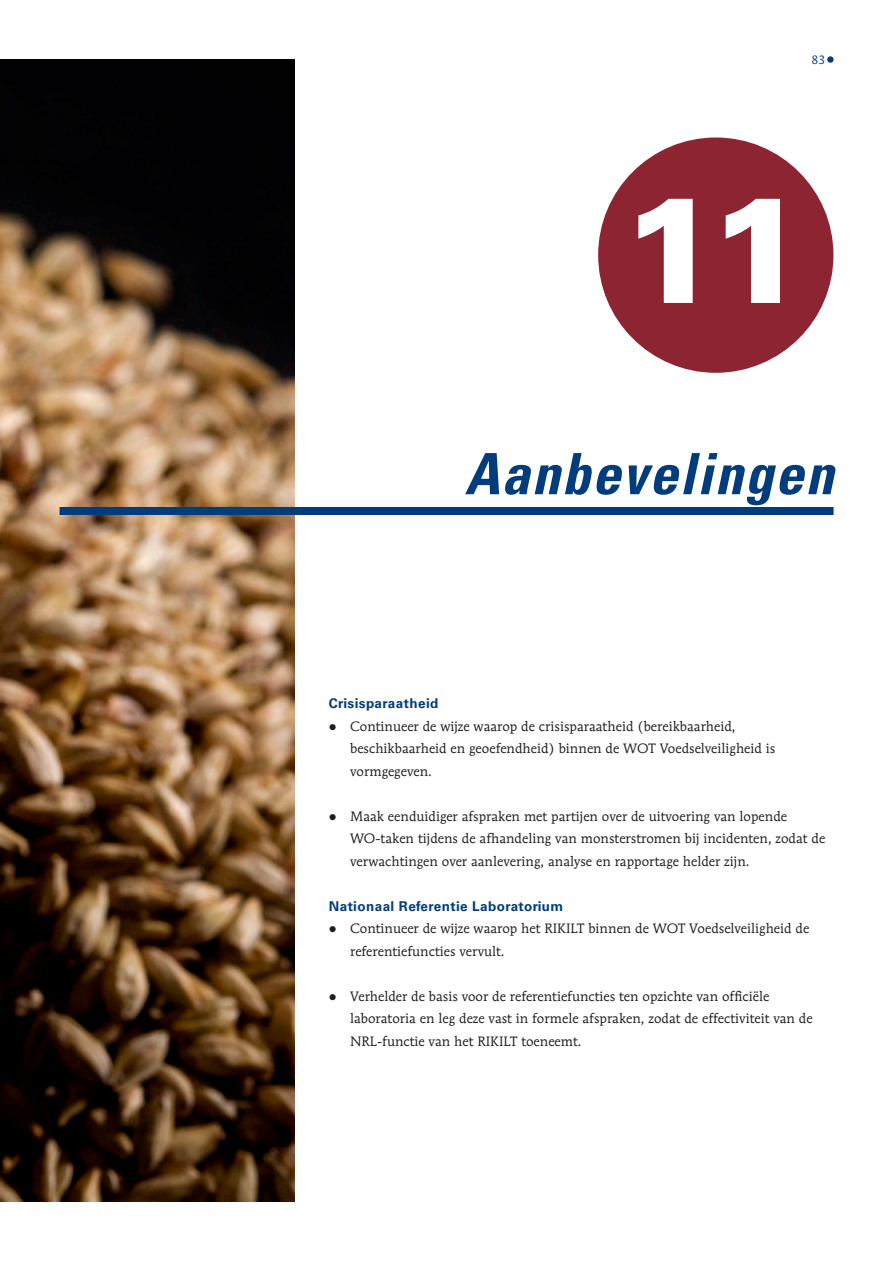
<style>
.page{position:relative;width:893px;height:1263px;background:#fff}
.page>*{position:absolute;margin:0;border:0;box-sizing:border-box;transform-origin:0 0}
.Hofdstnr{font:900 150px "Univers LT Std";color:#fff}
.heading{font:italic 700 condensed 57px "Univers LT Std";letter-spacing:.03em;color:#013d7d}
.t1{font:13.5px/22.5px "Mendoza Roman Std";color:#231f20}
.Kop2{font:700 13.5px "Univers LT Std";letter-spacing:.03em;color:#013d7d}
.t2{font:12px "Mendoza Roman Std";color:#013d7d}
</style>
<div class="page">
<svg style="left:827px;top:56px;width:7px;height:7px"></svg>
<div style="left:598px;top:137px;width:235px;height:236px;background:#8d2431;border-radius:50%"></div>
<img style="left:0;top:60px;width:295px;height:1142px">
<div style="left:60px;top:507px;width:774px;height:8px;background:#013d7d"></div>
<p class="t2" style="left:811px;top:53px;width:15px">83</p>
<p class="Hofdstnr" style="left:622px;top:155px;width:189px">11</p>
<p class="heading" style="left:465px;top:439px;width:370px">Aanbevelingen</p>
<p class="Kop2" style="left:329px;top:695px;width:111px">Crisisparaatheid</p>
<p class="t1" style="left:350px;top:714px;width:427px">Continueer de wijze waarop de crisisparaatheid (bereikbaarheid, beschikbaarheid en geoefendheid) binnen de WOT Voedselveiligheid is vormgegeven.</p>
<p class="t1" style="left:350px;top:804px;width:477px">Maak eenduidiger afspraken met partijen over de uitvoering van lopende<br>WO-taken tijdens de afhandeling van monsterstromen bij incidenten, zodat de verwachtingen over aanlevering, analyse en rapportage helder zijn.</p>
<p class="Kop2" style="left:329px;top:898px;width:236px">Nationaal Referentie Laboratorium</p>
<p class="t1" style="left:350px;top:917px;width:461px">Continueer de wijze waarop het RIKILT binnen de WOT Voedselveiligheid de referentiefuncties vervult.</p>
<p class="t1" style="left:350px;top:984px;width:464px">Verhelder de basis voor de referentiefuncties ten opzichte van officiële laboratoria en leg deze vast in formele afspraken, zodat de effectiviteit van de<br>NRL-functie van het RIKILT toeneemt.</p>
</div>
